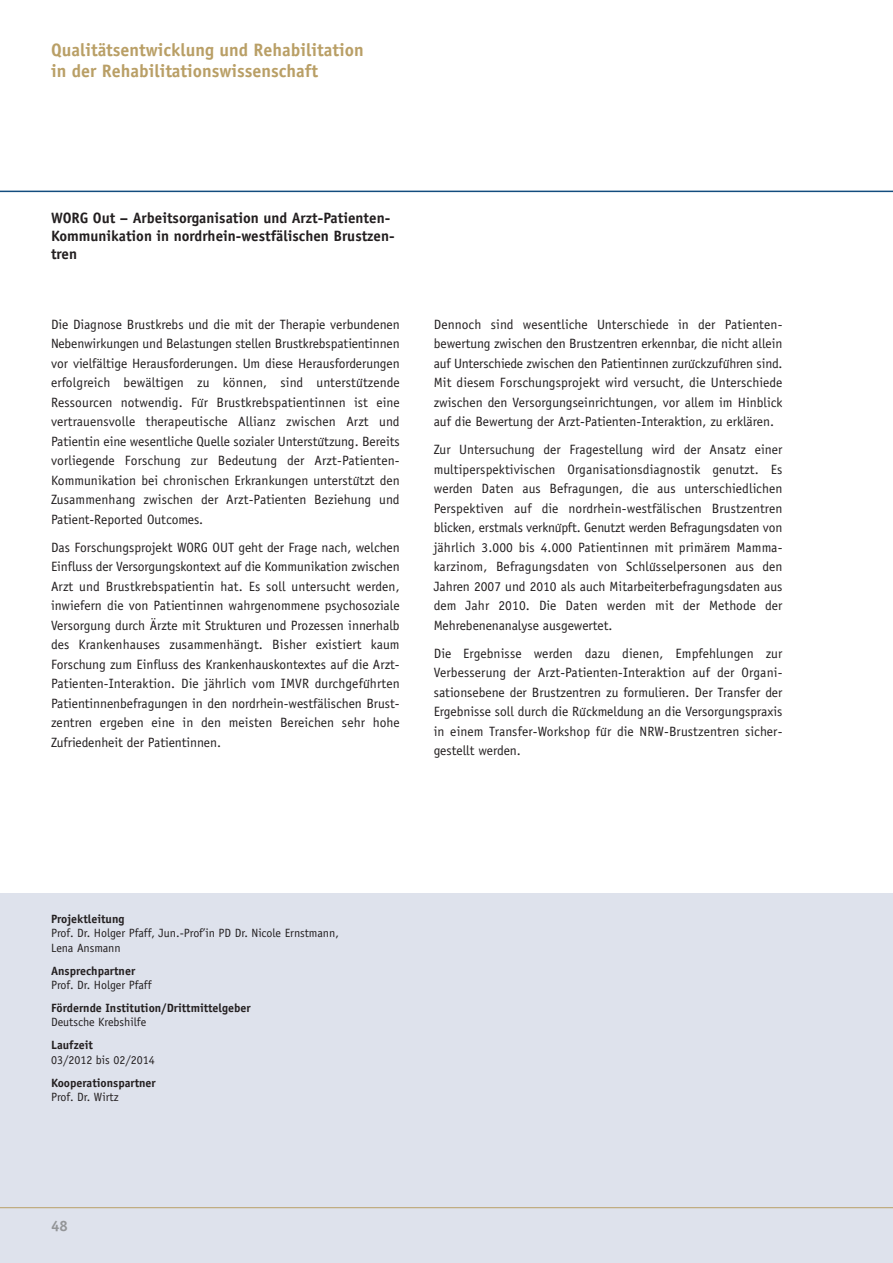
<style>
.page{position:relative;width:893px;height:1263px;background:#fff}
.page>*{position:absolute;margin:0;border:0;box-sizing:border-box;transform-origin:0 0}
.t1{font:700 18px/21.6px "Officina Sans";color:#b99f66}
.t2{font:700 15px/18px "Officina Sans";color:#231f20}
.t3{font:700 15px "Officina Sans";color:#939598}
.t4{font:13.5px/19.5px "Officina Sans";color:#231f20;text-align:justify}
.t5{font:12px/14.4px "Officina Sans";color:#231f20}
.t6{font:700 12px "Officina Sans";color:#231f20}
.s1{font-family:"Baskerville";font-weight:600;font-style:italic}
</style>
<div class="page">
<div style="left:0;top:893px;width:893px;height:370px;background:#dee2ec"></div>
<hr style="left:0;top:1207px;width:893px;height:1px;background:#b99f66">
<hr style="left:0;top:191px;width:893px;height:1px;background:#134d7e">
<h1 class="t1" style="left:51px;top:40px;width:314px">Qualitätsentwicklung und Rehabilitation in der Rehabilitationswissenschaft</h1>
<p class="t2" style="left:51px;top:211px;width:345px">WORG Out – Arbeitsorganisation und Arzt-Patienten-<br>Kommunikation in nordrhein-westfälischen Brustzen&shy;tren</p>
<p class="t4" style="left:51px;top:315px;width:350px">Die Diagnose Brustkrebs und die mit der Therapie verbundenen Nebenwirkungen und Belastungen stellen Brustkrebspatientinnen vor vielfältige Herausforderungen. Um diese Herausforderungen erfolgreich bewältigen zu können, sind unterstu<span class="s1">̈</span>tzende Ressourcen notwendig. Fu<span class="s1">̈</span>r Brustkrebspatientinnen ist eine vertrauensvolle therapeutische Allianz zwischen Arzt und Patientin eine wesentliche Quelle sozialer Unterstut<span class="s1">̈</span>zung. Bereits vorliegende Forschung zur Bedeutung der Arzt-Patienten-Kommunikation bei chronischen Erkrankungen unterstu<span class="s1">̈</span>tzt den Zusammenhang zwischen der Arzt-Patienten Beziehung und Patient-Reported Outcomes.</p>
<p class="t4" style="left:51px;top:538px;width:350px">Das Forschungsprojekt WORG OUT geht der Frage nach, welchen Einfluss der Versorgungskontext auf die Kommunikation zwischen Arzt und Brustkrebspatientin hat. Es soll untersucht werden, inwiefern die von Patientinnen wahrgenommene psychosoziale Versorgung durch Ärzte mit Strukturen und Prozessen innerhalb des Krankenhauses zusammenhängt. Bisher existiert kaum Forschung zum Einfluss des Krankenhauskontextes auf die Arzt-Patienten-Interaktion. Die jährlich vom IMVR durchgefu<span class="s1">̈</span>hrten Patientinnenbefragungen in den nordrhein-westfälischen Brust&shy;zentren ergeben eine in den meisten Bereichen sehr hohe Zufriedenheit der Patientinnen.</p>
<p class="t4" style="left:434px;top:315px;width:350px">Dennoch sind wesentliche Unterschiede in der Patienten&shy;bewertung zwischen den Brustzentren erkennbar, die nicht allein auf Unterschiede zwischen den Patientinnen zuruc<span class="s1">̈</span>kzufuh<span class="s1">̈</span> ren sind.<br>Mit diesem Forschungsprojekt wird versucht, die Unterschiede zwischen den Versorgungseinrichtungen, vor allem im Hinblick auf die Bewertung der Arzt-Patienten-Interaktion, zu erklären.</p>
<p class="t4" style="left:434px;top:441px;width:350px">Zur Untersuchung der Fragestellung wird der Ansatz einer multiperspektivischen Organisationsdiagnostik genutzt. Es werden Daten aus Befragungen, die aus unterschiedlichen Perspektiven auf die nordrhein-westfälischen Brustzentren blicken, erstmals verknup<span class="s1">̈</span> ft. Genutzt werden Befragungsdaten von jährlich 3.000 bis 4.000 Patientinnen mit primärem Mamma&shy;karzinom, Befragungsdaten von Schlu<span class="s1">̈</span>sselpersonen aus den Jahren 2007 und 2010 als auch Mitarbeiterbefragungsdaten aus dem Jahr 2010. Die Daten werden mit der Methode der Mehrebenenanalyse ausgewertet.</p>
<p class="t4" style="left:434px;top:644px;width:350px">Die Ergebnisse werden dazu dienen, Empfehlungen zur Verbesserung der Arzt-Patienten-Interaktion auf der Organi&shy;sationsebene der Brustzentren zu formulieren. Der Transfer der Ergebnisse soll durch die Ru<span class="s1">̈</span>ckmeldung an die Versorgungspraxis in einem Transfer-Workshop fu<span class="s1">̈</span>r die NRW-Brustzentren sicher&shy;gestellt werden.</p>
<p class="t6" style="left:51px;top:914px;width:75px">Projektleitung</p>
<p class="t5" style="left:51px;top:927px;width:289px">Prof. Dr. Holger Pfaff, Jun.-Prof’in PD Dr. Nicole Ernstmann,<br>Lena Ansmann</p>
<p class="t6" style="left:51px;top:966px;width:86px">Ansprechpartner</p>
<p class="t5" style="left:51px;top:979px;width:102px">Prof. Dr. Holger Pfaff</p>
<p class="t6" style="left:51px;top:1003px;width:201px">Fördernde Institution/Drittmittelgeber</p>
<p class="t5" style="left:51px;top:1016px;width:97px">Deutsche Krebshilfe</p>
<p class="t6" style="left:51px;top:1041px;width:43px">Laufzeit</p>
<p class="t5" style="left:51px;top:1053px;width:105px">03/2012 bis 02/2014</p>
<p class="t6" style="left:51px;top:1078px;width:106px">Kooperationspartner</p>
<p class="t5" style="left:51px;top:1091px;width:69px">Prof. Dr. Wirtz</p>
<p class="t3" style="left:51px;top:1220px;width:18px">48</p>
</div>
